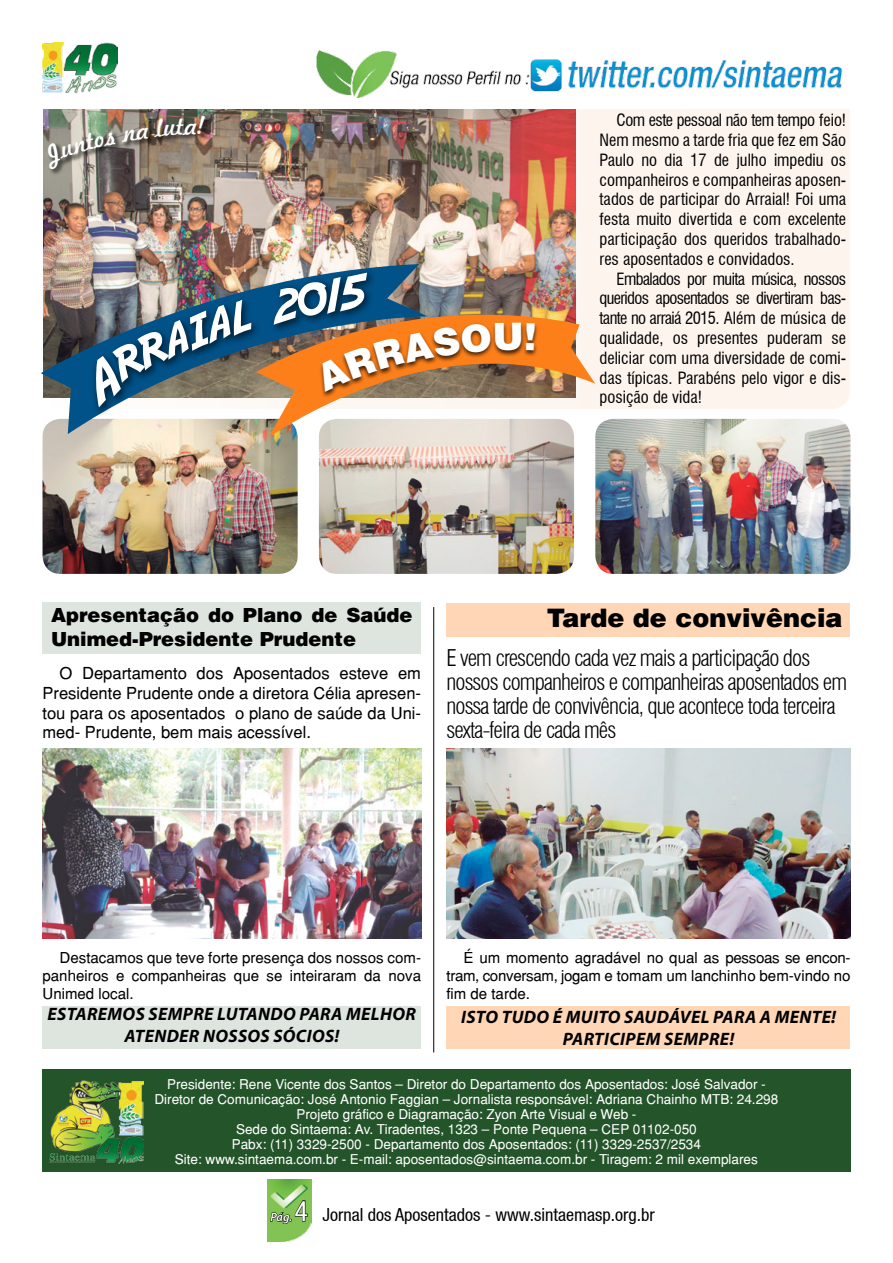
<style>
.page{position:relative;width:893px;height:1263px;background:#fff}
.page>*{position:absolute;margin:0;border:0;box-sizing:border-box;transform-origin:0 0}
.t1{font:900 25.5px "Helvetica";color:#000}
.t2{font:300 condensed 22.5px/24px "Swiss 721 BT";letter-spacing:-.04em;color:#000}
.t3{font:900 19.5px/23.4px "Helvetica";color:#000}
.t4{font:italic 700 18px/21.6px "Myriad Pro";letter-spacing:.02em;color:#000;text-align:center}
.t5{font:condensed 18px "Helvetica 57";color:#000}
.t6{font:condensed 16.5px/19.8px "Swiss 721 BT";color:#000;text-align:justify}
.t7{font:16.5px/19.8px "Helvetica";color:#000;text-align:justify}
.t8{font:15px/18px "Helvetica";color:#000;text-align:justify}
.t9{font:13.5px/15px "Helvetica";color:#fff;text-align:center}
.t10{font:italic 600 12px "Myriad Pro";color:#fff}
.s1{font-size:28.5px;color:#fff}
</style>
<div class="page">
<img style="left:43px;top:434px;width:255px;height:140px">
<div style="left:42px;top:1006px;width:379px;height:42px;background:#dee5df"></div>
<div style="left:446px;top:1006px;width:404px;height:42px;background:#ffd6b6"></div>
<div style="left:42px;top:603px;width:379px;height:51px;background:#dee5df"></div>
<div style="left:446px;top:603px;width:404px;height:33px;background:#ffd6b6"></div>
<img style="left:43px;top:109px;width:807px;height:300px">
<img style="left:268px;top:1179px;width:43px;height:62px">
<svg style="left:270px;top:1200px;width:38px;height:24px"></svg>
<img style="left:316px;top:50px;width:527px;height:48px">
<img style="left:43px;top:43px;width:75px;height:50px">
<div style="left:42px;top:1069px;width:808px;height:103px;background:#245429"></div>
<img style="left:49px;top:1080px;width:95px;height:84px">
<img style="left:43px;top:748px;width:378px;height:191px">
<img style="left:446px;top:748px;width:404px;height:191px">
<img style="left:41px;top:264px;width:387px;height:170px">
<div style="left:319px;top:322px;width:220px;height:77px;background:#000;opacity:.75"></div>
<img style="left:319px;top:419px;width:255px;height:155px">
<img style="left:595px;top:419px;width:255px;height:155px">
<div style="left:91px;top:268px;width:286px;height:149px;background:#000;opacity:.59"></div>
<div style="left:48px;top:115px;width:164px;height:61px;background:#000;opacity:.53"></div>
<hr style="left:433px;top:607px;width:1px;height:445px;background:#000">
<svg style="left:76px;top:299px;width:177px;height:108px;background:#3c5f74"></svg>
<img style="left:266px;top:273px;width:269px;height:119px">
<img style="left:43px;top:116px;width:163px;height:54px">
<p class="t6" style="left:600px;top:110px;width:248px;text-indent:17px">Com este pessoal não tem tempo feio!<br>Nem mesmo a tarde fria que fez em São Paulo no dia 17 de julho impediu os companheiros e companheiras aposen&shy;tados de participar do Arraial! Foi uma festa muito divertida e com excelente participação dos queridos trabalhado&shy;res aposentados e convidados.</p>
<p class="t6" style="left:600px;top:269px;width:248px;text-indent:17px">Embalados por muita música, nossos queridos aposentados se divertiram bas&shy;tante no arraiá 2015. Além de música de qualidade, os presentes puderam se deliciar com uma diversidade de comi&shy;das típicas. Parabéns pelo vigor e dis-</p>
<p class="t6" style="left:600px;top:387px;width:104px">posição de vida!</p>
<p class="t3" style="left:51px;top:603px;width:363px">Apresentação do Plano de Saúde<br>Unimed-Presidente Prudente</p>
<p class="t7" style="left:43px;top:663px;width:380px;text-indent:17px">O Departamento dos Aposentados esteve em Presidente Prudente onde a diretora Célia apresen&shy;tou para os aposentados o plano de saúde da Uni&shy;med- Prudente, bem mais acessível.</p>
<h1 class="t1" style="left:547px;top:601px;width:297px">Tarde de convivência</h1>
<h2 class="t2" style="left:446px;top:646px;width:402px">E vem crescendo cada vez mais a participação dos nossos companheiros e companheiras aposentados em nossa tarde de convivência, que acontece toda terceira sexta-feira de cada mês</h2>
<p class="t8" style="left:43px;top:948px;width:380px;text-indent:17px">Destacamos que teve forte presença dos nossos com&shy;panheiros e companheiras que se inteiraram da nova Unimed local.</p>
<p class="t4" style="left:48px;top:1003px;width:370px">ESTAREMOS SEMPRE LUTANDO PARA MELHOR<br>ATENDER NOSSOS SÓCIOS!</p>
<p class="t8" style="left:446px;top:948px;width:405px;text-indent:17px">É um momento agradável no qual as pessoas se encon&shy;tram, conversam, jogam e tomam um lanchinho bem-vindo no fim de tarde.</p>
<p class="t4" style="left:461px;top:1006px;width:376px">ISTO TUDO É MUITO SAUDÁVEL PARA A MENTE!<br>PARTICIPEM SEMPRE!</p>
<p class="t9" style="left:154px;top:1076px;width:625px">Presidente: Rene Vicente dos Santos – Diretor do Departamento dos Aposentados: José Salvador - Diretor de Comunicação: José Antonio Faggian – Jornalista responsável: Adriana Chainho MTB: 24.298<br>Projeto gráfico e Diagramação: Zyon Arte Visual e Web -<br>Sede do Sintaema: Av. Tiradentes, 1323 – Ponte Pequena – CEP 01102-050<br>Pabx: (11) 3329-2500 - Departamento dos Aposentados: (11) 3329-2537/2534<br>Site: www.sintaema.com.br - E-mail: aposentados@sintaema.com.br - Tiragem: 2 mil exemplares</p>
<p class="t10" style="left:270px;top:1209px;width:23px">Pág.</p>
<p class="t5" style="left:294px;top:1204px;width:362px"><span class="s1">4</span> Jornal dos Aposentados - www.sintaemasp.org.br</p>
</div>
